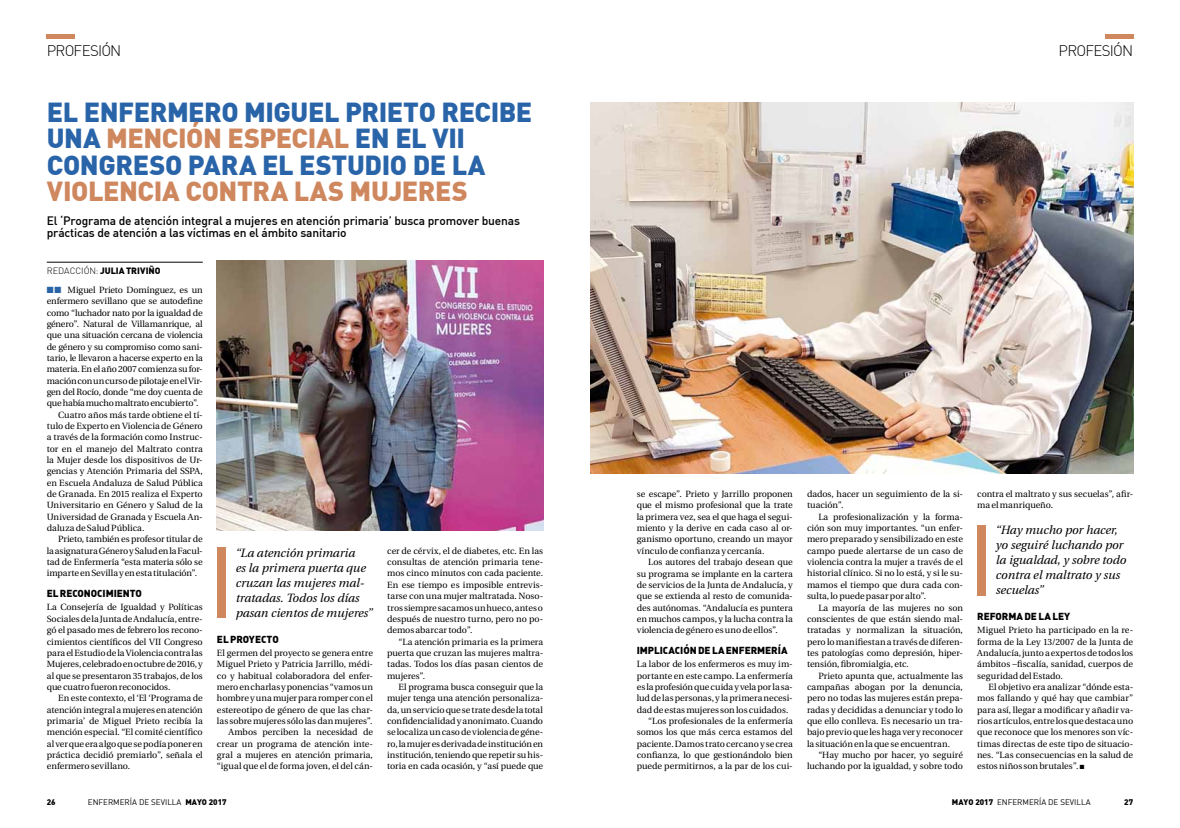
<style>
.page{position:relative;width:1180px;height:828px;background:#fff}
.page>*{position:absolute;margin:0;border:0;box-sizing:border-box;transform-origin:0 0}
.t1{font:900 27px/26.5px "DIN";letter-spacing:-.015em;color:#2964a9}
.t2{font:900 27px "DIN";letter-spacing:-.01em;color:#cf875e}
.t3{font:300 15px "DIN";letter-spacing:-.05em;color:#000}
.t4{font:italic 12px/15px "Utopia";color:#000}
.t5{font:500 12px/12.5px "DIN";letter-spacing:-.015em;color:#000}
.t6{font:900 10px "DIN Alternate";letter-spacing:-.005em;color:#000}
.t7{font:9px/11.3px "Utopia";letter-spacing:-.005em;color:#000;text-align:justify}
.t8{font:9px "Utopia";letter-spacing:-.025em;color:#000}
.t9{font:300 9px "DIN";color:#000}
.t10{font:900 9px "DIN";color:#000}
.t11{font:8px "DIN";color:#000}
.t12{font:900 8px "DIN";color:#000}
.s1{color:#cf875e}
.s2{font-weight:900}
.s3{color:#2964a9}
</style>
<div class="page">
<hr style="left:47px;top:262px;width:156px;height:1px;background:#000">
<img style="left:590px;top:102px;width:542px;height:371px">
<img style="left:217px;top:261px;width:326px;height:269px">
<div style="left:217px;top:547px;width:8px;height:71px;background:#cf875e"></div>
<div style="left:977px;top:524px;width:8px;height:71px;background:#cf875e"></div>
<hr style="left:47px;top:34px;width:28px;height:4px;background:#cf875e">
<hr style="left:1104px;top:34px;width:28px;height:4px;background:#cf875e">
<h2 class="t3" style="left:47px;top:42px;width:76px">PROFESIÓN</h2>
<h2 class="t3" style="left:1058px;top:42px;width:76px">PROFESIÓN</h2>
<h1 class="t1" style="left:47px;top:97px;width:483px">EL ENFERMERO MIGUEL PRIETO RECIBE<br>UNA <span class="s1">MENCIÓN ESPECIAL</span> EN EL VII<br>CONGRESO PARA EL ESTUDIO DE LA</h1>
<h1 class="t2" style="left:47px;top:173px;width:422px">VIOLENCIA CONTRA LAS MUJERES</h1>
<h3 class="t5" style="left:47px;top:214px;width:474px">El ‘Programa de atención integral a mujeres en atención primaria’ busca promover buenas prácticas de atención a las víctimas en el ámbito sanitario</h3>
<p class="t9" style="left:47px;top:265px;width:85px">REDACCIÓN: <span class="s2">JULIA TRIVI</span></p>
<p class="t10" style="left:148px;top:265px;width:14px">ÑO</p>
<p class="t7" style="left:47px;top:284px;width:157px"><span class="s3">■■</span> Miguel Prieto Domínguez, es un</p>
<p class="t7" style="left:47px;top:296px;width:157px">enfermero sevillano que se autodefine</p>
<p class="t7" style="left:47px;top:307px;width:157px">como “luchador nato por la igualdad de</p>
<p class="t7" style="left:47px;top:318px;width:157px">género”. Natural de Villamanrique, al</p>
<p class="t7" style="left:47px;top:330px;width:157px">que una situación cercana de violencia</p>
<p class="t7" style="left:47px;top:341px;width:157px">de género y su compromiso como sani-</p>
<p class="t7" style="left:47px;top:352px;width:157px">tario, le llevaron a hacerse experto en la</p>
<p class="t7" style="left:47px;top:364px;width:157px">materia. En el año 2007 comienza su for-</p>
<p class="t7" style="left:47px;top:375px;width:157px">mación con un curso de pilotaje en el Vir-</p>
<p class="t8" style="left:47px;top:387px;width:157px">gen del Rocío, donde “me doy cuenta de</p>
<p class="t7" style="left:47px;top:398px;width:153px">que había mucho maltrato encubierto”.</p>
<p class="t7" style="left:58px;top:409px;width:146px">Cuatro años más tarde obtiene el tí-</p>
<p class="t7" style="left:47px;top:420px;width:157px">tulo de Experto en Violencia de Género</p>
<p class="t7" style="left:47px;top:432px;width:157px">a través de la formación como Instruc-</p>
<p class="t7" style="left:47px;top:443px;width:157px">tor en el manejo del Maltrato contra</p>
<p class="t7" style="left:47px;top:454px;width:157px">la Mujer desde los dispositivos de Ur-</p>
<p class="t7" style="left:47px;top:466px;width:157px">gencias y Atención Primaria del SSPA,</p>
<p class="t7" style="left:47px;top:477px;width:157px">en Escuela Andaluza de Salud Pública</p>
<p class="t7" style="left:47px;top:488px;width:157px">de Granada. En 2015 realiza el Experto</p>
<p class="t7" style="left:47px;top:500px;width:157px">Universitario en Género y Salud de la</p>
<p class="t7" style="left:47px;top:511px;width:157px">Universidad de Granada y Escuela An-</p>
<p class="t7" style="left:47px;top:522px;width:99px">daluza de Salud Pública.</p>
<p class="t7" style="left:58px;top:534px;width:146px">Prieto, también es profesor titular de</p>
<p class="t7" style="left:47px;top:545px;width:157px">la asignatura Género y Salud en la Facul-</p>
<p class="t7" style="left:47px;top:556px;width:157px">tad de Enfermería “esta materia sólo se</p>
<p class="t7" style="left:47px;top:568px;width:152px">imparte en Sevilla y en esta titulación”.</p>
<p class="t6" style="left:47px;top:587px;width:97px">EL RECONOCIMIENTO</p>
<p class="t7" style="left:47px;top:602px;width:157px">La Consejería de Igualdad y Políticas Sociales de la Junta de Andalucía, entre&shy;gó el pasado mes de febrero los recono&shy;cimientos científicos del VII Congreso para el Estudio de la Violencia contra las Mujeres, celebrado en octubre de 2016, y al que se presentaron 35 trabajos, de los que cuatro fueron reconocidos.</p>
<p class="t7" style="left:47px;top:692px;width:157px;text-indent:11px">En este contexto, el ‘El ‘Programa de atención integral a mujeres en atención primaria’ de Miguel Prieto recibía la mención especial. “El comité científico al ver que era algo que se podía poner en práctica decidió premiarlo”, señala el enfermero sevillano.</p>
<h3 class="t4" style="left:235px;top:545px;width:138px">“La atención primaria<br>es la primera puerta que cruzan las mujeres mal&shy;tratadas. Todos los días pasan cientos de mujeres”</h3>
<p class="t6" style="left:217px;top:632px;width:63px">EL PROYECTO</p>
<p class="t7" style="left:217px;top:647px;width:157px;text-align:right">El germen del proyecto se genera entre Miguel Prieto y Patricia Jarrillo, médi&shy;co y habitual colaboradora del enfer&shy;mero en charlas y ponencias “vamos un hombre y una mujer para romper con el estereotipo de género de que las char&shy;las sobre mujeres sólo las dan mujeres”.<br>Ambos perciben la necesidad de crear un programa de atención inte&shy;gral a mujeres en atención primaria, “igual que el de forma joven, el del cán-</p>
<p class="t7" style="left:387px;top:545px;width:157px">cer de cérvix, el de diabetes, etc. En las consultas de atención primaria tene&shy;mos cinco minutos con cada paciente.<br>En ese tiempo es imposible entrevis&shy;tarse con una mujer maltratada. Noso&shy;tros siempre sacamos un hueco, antes o después de nuestro turno, pero no po&shy;demos abarcar todo”.</p>
<p class="t7" style="left:387px;top:636px;width:157px;text-indent:11px">“La atención primaria es la primera puerta que cruzan las mujeres maltra&shy;tadas. Todos los días pasan cientos de mujeres”.</p>
<p class="t7" style="left:387px;top:681px;width:157px;text-indent:11px">El programa busca conseguir que la mujer tenga una atención personaliza&shy;da, un servicio que se trate desde la total confidencialidad y anonimato. Cuando se localiza un caso de violencia de géne&shy;ro, la mujer es derivada de institución en institución, teniendo que repetir su his&shy;toria en cada ocasión, y “así puede que</p>
<p class="t7" style="left:636px;top:488px;width:157px">se escape”. Prieto y Jarrillo proponen que el mismo profesional que la trate la primera vez, sea el que haga el segui&shy;miento y la derive en cada caso al or&shy;ganismo oportuno, creando un mayor vínculo de confianza y cercanía.</p>
<p class="t7" style="left:636px;top:556px;width:157px;text-indent:11px">Los autores del trabajo desean que su programa se implante en la cartera de servicios de la Junta de Andalucía, y que se extienda al resto de comunida&shy;des autónomas. “Andalucía es puntera en muchos campos, y la lucha contra la violencia de género es uno de ellos”.</p>
<p class="t6" style="left:636px;top:643px;width:152px">IMPLICACIÓN DE LA ENFERMERÍA</p>
<p class="t7" style="left:636px;top:658px;width:157px">La labor de los enfermeros es muy im-</p>
<p class="t7" style="left:636px;top:670px;width:157px">portante en este campo. La enfermería</p>
<p class="t7" style="left:636px;top:681px;width:157px">es la profesión que cuida y vela por la sa-</p>
<p class="t7" style="left:636px;top:692px;width:157px">lud de las personas, y la primera necesi-</p>
<p class="t7" style="left:636px;top:704px;width:153px">dad de estas mujeres son los cuidados.</p>
<p class="t7" style="left:648px;top:715px;width:146px">“Los profesionales de la enfermería</p>
<p class="t7" style="left:636px;top:726px;width:157px">somos los que más cerca estamos del</p>
<p class="t7" style="left:636px;top:738px;width:157px">paciente. Damos trato cercano y se crea</p>
<p class="t7" style="left:636px;top:749px;width:157px">confianza, lo que gestionándolo bien</p>
<p class="t7" style="left:636px;top:761px;width:157px">puede permitirnos, a la par de los cui-</p>
<p class="t7" style="left:806px;top:488px;width:157px">dados, hacer un seguimiento de la si&shy;tuación”.</p>
<p class="t7" style="left:806px;top:511px;width:157px;text-indent:11px">La profesionalización y la forma&shy;ción son muy importantes. “un enfer&shy;mero preparado y sensibilizado en este campo puede alertarse de un caso de violencia contra la mujer a través de el historial clínico. Si no lo está, y si le su&shy;mamos el tiempo que dura cada con&shy;sulta, lo puede pasar por alto”.</p>
<p class="t7" style="left:806px;top:602px;width:157px;text-indent:11px">La mayoría de las mujeres no son conscientes de que están siendo mal&shy;tratadas y normalizan la situación, pero lo manifiestan a través de diferen&shy;tes patologías como depresión, hiper&shy;tensión, fibromialgia, etc.</p>
<p class="t7" style="left:806px;top:670px;width:157px;text-indent:11px">Prieto apunta que, actualmente las campañas abogan por la denuncia, pero no todas las mujeres están prepa&shy;radas y decididas a denunciar y todo lo que ello conlleva. Es necesario un tra&shy;bajo previo que les haga ver y reconocer la situación en la que se encuentran.</p>
<p class="t7" style="left:806px;top:749px;width:157px;text-align:right">“Hay mucho por hacer, yo seguiré luchando por la igualdad, y sobre todo</p>
<p class="t7" style="left:977px;top:488px;width:157px">contra el maltrato y sus secuelas”, afir&shy;ma el manriqueño.</p>
<h3 class="t4" style="left:995px;top:523px;width:132px">“Hay mucho por hacer, yo seguiré luchando por la igualdad, y sobre todo contra el maltrato y sus secuelas”</h3>
<p class="t6" style="left:977px;top:609px;width:95px">REFORMA DE LA LEY</p>
<p class="t7" style="left:977px;top:624px;width:157px">Miguel Prieto ha participado en la re&shy;forma de la Ley 13/2007 de la Junta de Andalucía, junto a expertos de todos los ámbitos –fiscalía, sanidad, cuerpos de seguridad del Estado.</p>
<p class="t7" style="left:977px;top:681px;width:157px;text-indent:11px">El objetivo era analizar “dónde esta&shy;mos fallando y qué hay que cambiar” para así, llegar a modificar y añadir va&shy;rios artículos, entre los que destaca uno que reconoce que los menores son víc&shy;timas directas de este tipo de situacio&shy;nes. “Las consecuencias en la salud de estos niños son brutales”. ■</p>
<p class="t12" style="left:47px;top:797px;width:10px">26</p>
<p class="t11" style="left:88px;top:797px;width:140px">ENFERMERÍA DE SEVILLA <span class="s2">MAYO 2017</span></p>
<p class="t11" style="left:951px;top:797px;width:140px"><span class="s2">MAYO 2017</span> ENFERMERÍA DE SEVILLA</p>
<p class="t12" style="left:1124px;top:797px;width:10px">27</p>
</div>
